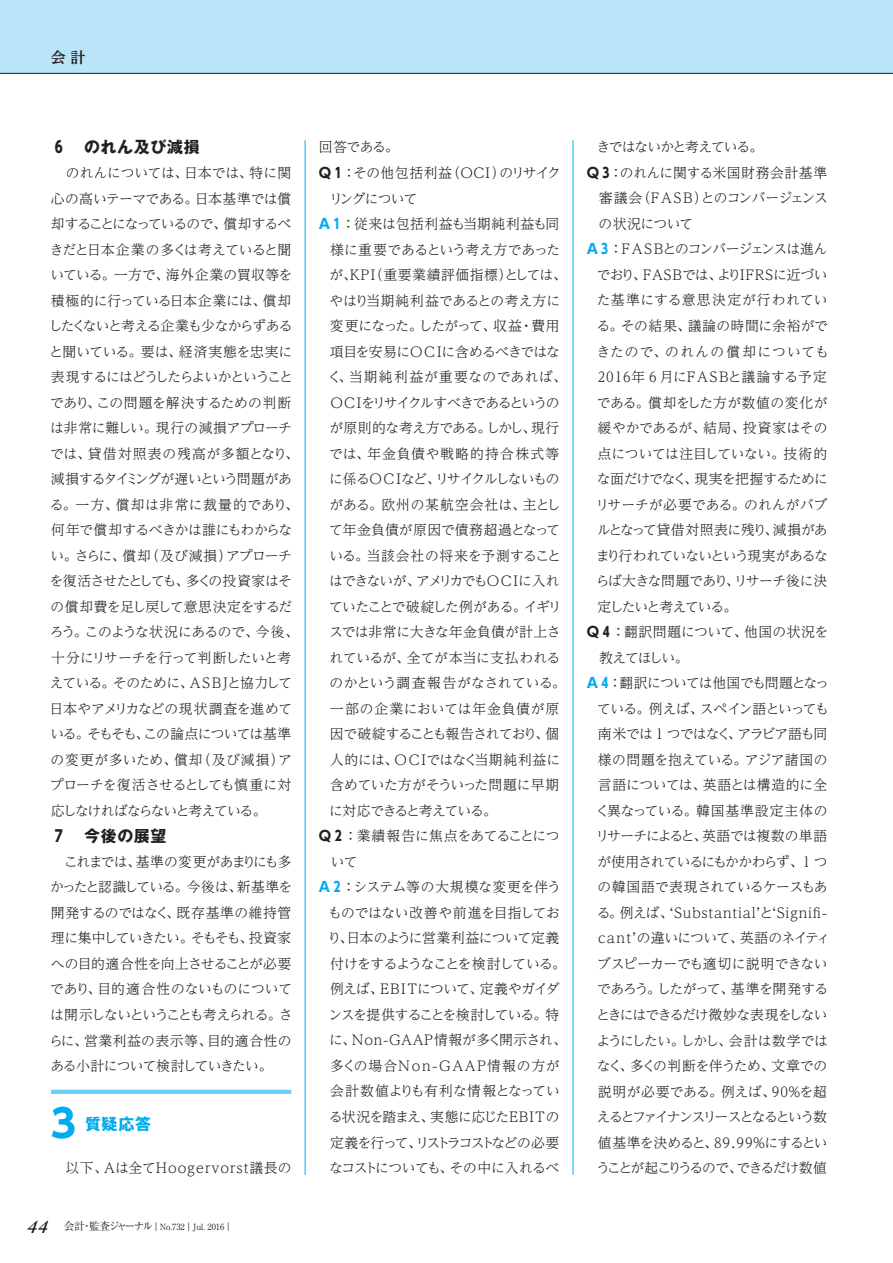
<style>
.page{position:relative;width:893px;height:1263px;background:#fff}
.page>*{position:absolute;margin:0;border:0;box-sizing:border-box;transform-origin:0 0}
.t1{font:700 38.25px "UD Shin Go Pr 6 N";color:#00aced}
.t2{font:700 15.9px "Gothic MB101 Pro";letter-spacing:.04em;color:#231f20}
.t3{font:700 15.9px "Gothic MB101 Pro";color:#00aced}
.t4{font:700 14.85px "UD Reimin Pr 6 N";color:#231f20}
.t5{font:300 13.8px/25.5px "UD Reimin Pr 6 N";letter-spacing:-.03em;color:#231f20}
.t6{font:300 13.8px "UD Reimin Pr 6 N";letter-spacing:-.005em;color:#231f20}
.t7{font:300 13.8px "UD Reimin Pr 6 N";letter-spacing:-.06em;color:#231f20}
.t8{font:300 13.8px "UD Reimin Pr 6 N";letter-spacing:.025em;color:#231f20}
.t9{font:300 13.8px "UD Reimin Pr 6 N";letter-spacing:-.075em;color:#231f20}
.t10{font:300 13.8px "UD Reimin Pr 6 N";letter-spacing:-.065em;color:#231f20}
.t11{font:300 13.8px "UD Reimin Pr 6 N";letter-spacing:-.01em;color:#231f20}
.t12{font:300 13.8px "UD Reimin Pr 6 N";letter-spacing:.05em;color:#231f20}
.t13{font:300 13.8px "UD Reimin Pr 6 N";letter-spacing:.04em;color:#231f20}
.t14{font:300 13.8px "UD Reimin Pr 6 N";letter-spacing:-.13em;color:#231f20}
.t15{font:300 13.8px "UD Reimin Pr 6 N";letter-spacing:-.05em;color:#231f20}
.t16{font:300 13.8px "UD Reimin Pr 6 N";letter-spacing:-.085em;color:#231f20}
.t17{font:300 13.8px "UD Reimin Pr 6 N";letter-spacing:.015em;color:#231f20}
.t18{font:300 13.8px "UD Reimin Pr 6 N";letter-spacing:-.08em;color:#231f20}
.t19{font:300 13.8px "UD Reimin Pr 6 N";letter-spacing:.01em;color:#231f20}
.t20{font:300 13.8px "UD Reimin Pr 6 N";color:#231f20}
.t21{font:300 13.8px "UD Reimin Pr 6 N";letter-spacing:.055em;color:#231f20}
.t22{font:300 13.8px "UD Reimin Pr 6 N";letter-spacing:.045em;color:#231f20}
.t23{font:300 13.8px "UD Reimin Pr 6 N";letter-spacing:.085em;color:#231f20}
.t24{font:300 13.8px "UD Reimin Pr 6 N";letter-spacing:.07em;color:#231f20}
.t25{font:300 13.8px "UD Reimin Pr 6 N";letter-spacing:-.11em;color:#231f20}
.t26{font:300 13.8px "UD Reimin Pr 6 N";letter-spacing:-.095em;color:#231f20}
.t27{font:300 13.8px "UD Reimin Pr 6 N";letter-spacing:.075em;color:#231f20}
.t28{font:300 13.8px "UD Reimin Pr 6 N";letter-spacing:-.115em;color:#231f20}
.t29{font:300 13.8px "UD Reimin Pr 6 N";letter-spacing:.005em;color:#231f20}
.t30{font:300 13.8px "UD Reimin Pr 6 N";letter-spacing:.065em;color:#231f20}
.t31{font:300 13.8px "UD Reimin Pr 6 N";letter-spacing:-.07em;color:#231f20}
.t32{font:300 13.8px "UD Reimin Pr 6 N";letter-spacing:.02em;color:#231f20}
.t33{font:300 13.8px "UD Reimin Pr 6 N";letter-spacing:-.09em;color:#231f20}
.t34{font:8.55px "Ryumin Pr 6 N";color:#231f20}
.s1{font-family:"UD Shin Go Pr 6 N"}
.s2{font-family:"Adobe Caslon Pro";font-weight:600;font-style:italic;font-size:19.2px}
.s3{font-size:10.65px}
.s4{font-family:"UD Shin Go Pr 6 N";font-weight:700}
.s5{font-family:"UD Shin Go Pr 6 N";font-weight:700;color:#00aced}
</style>
<div class="page">
<div style="left:0;top:0;width:893px;height:73px;background:#b9e4f9"></div>
<hr style="left:0;top:73px;width:893px;height:1px;background:#231f20">
<hr style="left:573px;top:140px;width:1px;height:1035px;background:#00aced">
<hr style="left:305px;top:140px;width:1px;height:1035px;background:#00aced">
<hr style="left:51px;top:1090px;width:240px;height:4px;background:#6bcef5">
<p class="t4" style="left:51px;top:45px;width:36px">会計</p>
<p class="t2" style="left:55px;top:134px;width:146px"><span class="s1">6</span> 　のれん及び減損</p>
<p class="t5" style="left:48px;top:160px;width:252px">　のれんについては、日本では、特に関心の高いテーマである。日本基準では償却することになっているので、償却するべきだと日本企業の多くは考えていると聞いている。一方で、海外企業の買収等を積極的に行っている日本企業には、償却したくないと考える企業も少なからずあると聞いている。要は、経済実態を忠実に表現するにはどうしたらよいかということであり、この問題を解決するための判断は非常に難しい。現行の減損アプローチでは、貸借対照表の残高が多額となり、減損するタイミングが遅いという問題がある。一方、償却は非常に裁量的であり、何年で償却するべきかは誰にもわからない。さらに、償却（及び減損）アプローチを復活させたとしても、多くの投資家はその償却費を足し戻して意思決定をするだろう。このような状況にあるので、今後、十分にリサーチを行って判断したいと考えている。そのために、ASBJと協力して日本やアメリカなどの現状調査を進めている。そもそも、この論点については基準の変更が多いため、償却（及び減損）アプローチを復活させるとしても慎重に対応しなければならないと考えている。</p>
<p class="t2" style="left:55px;top:823px;width:113px"><span class="s1">7</span> 　今後の展望</p>
<p class="t5" style="left:49px;top:848px;width:245px;text-align:justify">　これまでは、基準の変更があまりにも多かったと認識している。今後は、新基準を開発するのではなく、既存基準の維持管理に集中していきたい。そもそも、投資家への目的適合性を向上させることが必要であり、目的適合性のないものについては開示しないということも考えられる。さらに、営業利益の表示等、目的適合性のある小計について検討していきたい。</p>
<h1 class="t1" style="left:51px;top:1092px;width:27px">3</h1>
<p class="t3" style="left:85px;top:1110px;width:67px">質疑応答</p>
<p class="t24" style="left:51px;top:1157px;width:242px">　以下、Aは全てHoogervorst議長の</p>
<p class="t34" style="left:28px;top:1220px;width:206px"><span class="s2">44</span> <span class="s3">会計・監査ジャーナル</span>｜No.732｜Jul. 2016｜</p>
<p class="t5" style="left:319px;top:134px;width:82px">回答である。</p>
<p class="t8" style="left:319px;top:162px;width:243px"><span class="s4">Q 1</span>：その他包括利益（OCI）のリサイク</p>
<p class="t10" style="left:329px;top:187px;width:90px">リングについて</p>
<p class="t17" style="left:319px;top:213px;width:242px"><span class="s5">A 1</span>：従来は包括利益も当期純利益も同</p>
<p class="t11" style="left:330px;top:238px;width:232px">様に重要であるという考え方であった</p>
<p class="t13" style="left:329px;top:264px;width:239px">が、KPI（重要業績評価指標）としては、</p>
<p class="t20" style="left:330px;top:289px;width:232px">やはり当期純利益であるとの考え方に</p>
<p class="t7" style="left:330px;top:315px;width:231px">変更になった。したがって、収益・費用</p>
<p class="t5" style="left:330px;top:338px;width:232px">項目を安易にOCIに含めるべきではな</p>
<p class="t21" style="left:328px;top:366px;width:241px">く、当期純利益が重要なのであれば、</p>
<p class="t25" style="left:330px;top:391px;width:231px">O C Iをリサイクルすべきであるというの</p>
<p class="t5" style="left:329px;top:415px;width:231px">が原則的な考え方である。しかし、現行</p>
<p class="t23" style="left:329px;top:442px;width:232px">では、年金負債や戦略的持合株式等</p>
<p class="t26" style="left:329px;top:468px;width:232px">に係るO C Iなど、リサイクルしないもの</p>
<p class="t22" style="left:329px;top:493px;width:232px">がある。欧州の某航空会社は、主とし</p>
<p class="t19" style="left:329px;top:519px;width:233px">て年金負債が原因で債務超過となって</p>
<p class="t8" style="left:329px;top:544px;width:233px">いる。当該会社の将来を予測すること</p>
<p class="t16" style="left:329px;top:570px;width:232px">はできないが、アメリカでもO C Iに入れ</p>
<p class="t10" style="left:329px;top:595px;width:234px">ていたことで破綻した例がある。イギリ</p>
<p class="t5" style="left:329px;top:619px;width:233px">スでは非常に大きな年金負債が計上さ</p>
<p class="t6" style="left:330px;top:646px;width:232px">れているが、全てが本当に支払われる</p>
<p class="t6" style="left:330px;top:672px;width:238px">のかという調査報告がなされている。</p>
<p class="t12" style="left:330px;top:697px;width:231px">一部の企業においては年金負債が原</p>
<p class="t9" style="left:330px;top:723px;width:231px">因で破綻することも報告されており、個</p>
<p class="t29" style="left:330px;top:748px;width:232px">人的には、OCIではなく当期純利益に</p>
<p class="t11" style="left:330px;top:774px;width:231px">含めていた方がそういった問題に早期</p>
<p class="t9" style="left:329px;top:799px;width:169px">に対応できると考えている。</p>
<p class="t5" style="left:319px;top:823px;width:242px"><span class="s4">Q 2</span> ：業績報告に焦点をあてることにつ</p>
<p class="t5" style="left:331px;top:848px;width:28px">いて</p>
<p class="t6" style="left:319px;top:876px;width:244px"><span class="s5">A 2</span>：システム等の大規模な変更を伴う</p>
<p class="t5" style="left:328px;top:899px;width:233px">ものではない改善や前進を目指してお</p>
<p class="t5" style="left:328px;top:925px;width:233px">り、日本のように営業利益について定義</p>
<p class="t7" style="left:330px;top:952px;width:238px">付けをするようなことを検討している。</p>
<p class="t5" style="left:330px;top:976px;width:231px">例えば、EBITについて、定義やガイダ</p>
<p class="t18" style="left:328px;top:1003px;width:232px">ンスを提供することを検討している。特</p>
<p class="t13" style="left:329px;top:1029px;width:239px">に、Non-GAAP情報が多く開示され、</p>
<p class="t30" style="left:330px;top:1054px;width:231px">多くの場合Non-GAAP情報の方が</p>
<p class="t5" style="left:330px;top:1078px;width:231px">会計数値よりも有利な情報となってい</p>
<p class="t5" style="left:329px;top:1103px;width:232px">る状況を踏まえ、実態に応じたEBITの</p>
<p class="t14" style="left:330px;top:1131px;width:231px">定義を行って、リストラコストなどの必要</p>
<p class="t5" style="left:329px;top:1154px;width:232px">なコストについても、その中に入れるべ</p>
<p class="t9" style="left:597px;top:136px;width:168px">きではないかと考えている。</p>
<p class="t17" style="left:587px;top:161px;width:242px"><span class="s4">Q 3</span>：のれんに関する米国財務会計基準</p>
<p class="t7" style="left:599px;top:187px;width:231px">審議会（FAS B）とのコンバージェンス</p>
<p class="t5" style="left:599px;top:210px;width:96px">の状況について</p>
<p class="t9" style="left:587px;top:238px;width:242px"><span class="s5">A 3</span> ：FA S Bとのコンバージェンスは進ん</p>
<p class="t6" style="left:597px;top:264px;width:232px">でおり、FASBでは、よりIFRSに近づい</p>
<p class="t22" style="left:597px;top:289px;width:233px">た基準にする意思決定が行われてい</p>
<p class="t8" style="left:596px;top:315px;width:233px">る。その結果、議論の時間に余裕がで</p>
<p class="t23" style="left:596px;top:340px;width:234px">きたので、のれんの償却についても</p>
<p class="t27" style="left:598px;top:366px;width:231px">2016年 6 月にFASBと議論する予定</p>
<p class="t32" style="left:597px;top:391px;width:232px">である。償却をした方が数値の変化が</p>
<p class="t6" style="left:598px;top:417px;width:231px">緩やかであるが、結局、投資家はその</p>
<p class="t5" style="left:598px;top:440px;width:231px">点については注目していない。技術的</p>
<p class="t7" style="left:597px;top:468px;width:233px">な面だけでなく、現実を把握するために</p>
<p class="t20" style="left:595px;top:493px;width:233px">リサーチが必要である。のれんがバブ</p>
<p class="t5" style="left:597px;top:517px;width:232px">ルとなって貸借対照表に残り、減損があ</p>
<p class="t10" style="left:596px;top:544px;width:233px">まり行われていないという現実があるな</p>
<p class="t5" style="left:596px;top:568px;width:233px">らば大きな問題であり、リサーチ後に決</p>
<p class="t33" style="left:598px;top:595px;width:141px">定したいと考えている。</p>
<p class="t8" style="left:587px;top:621px;width:243px"><span class="s4">Q 4</span>：翻訳問題について、他国の状況を</p>
<p class="t5" style="left:599px;top:644px;width:91px">教えてほしい。</p>
<p class="t10" style="left:587px;top:672px;width:244px"><span class="s5">A 4</span>：翻訳については他国でも問題となっ</p>
<p class="t15" style="left:597px;top:697px;width:233px">ている。例えば、スペイン語といっても</p>
<p class="t31" style="left:598px;top:723px;width:231px">南米では 1 つではなく、アラビア語も同</p>
<p class="t5" style="left:598px;top:746px;width:231px">様の問題を抱えている。アジア諸国の</p>
<p class="t11" style="left:598px;top:774px;width:231px">言語については、英語とは構造的に全</p>
<p class="t21" style="left:596px;top:799px;width:233px">く異なっている。韓国基準設定主体の</p>
<p class="t5" style="left:596px;top:823px;width:233px">リサーチによると、英語では複数の単語</p>
<p class="t16" style="left:597px;top:850px;width:232px">が使用されているにもかかわらず、1 つ</p>
<p class="t5" style="left:598px;top:874px;width:232px">の韓国語で表現されているケースもあ</p>
<p class="t12" style="left:597px;top:901px;width:232px">る。例えば、‘Substantial’と‘Signifi-</p>
<p class="t5" style="left:598px;top:925px;width:234px">cant’の違いについて、英語のネイティ</p>
<p class="t5" style="left:597px;top:950px;width:232px">ブスピーカーでも適切に説明できない</p>
<p class="t5" style="left:597px;top:976px;width:233px">であろう。したがって、基準を開発する</p>
<p class="t18" style="left:596px;top:1003px;width:233px">ときにはできるだけ微妙な表現をしない</p>
<p class="t5" style="left:596px;top:1027px;width:233px">ようにしたい。しかし、会計は数学では</p>
<p class="t5" style="left:597px;top:1052px;width:232px">なく、多くの判断を伴うため、文章での</p>
<p class="t19" style="left:598px;top:1080px;width:231px">説明が必要である。例えば、90％を超</p>
<p class="t14" style="left:597px;top:1105px;width:232px">えるとファイナンスリースとなるという数</p>
<p class="t15" style="left:598px;top:1131px;width:231px">値基準を決めると、89 . 99％にするとい</p>
<p class="t28" style="left:596px;top:1156px;width:232px">うことが起こりうるので、できるだけ数値</p>
</div>
